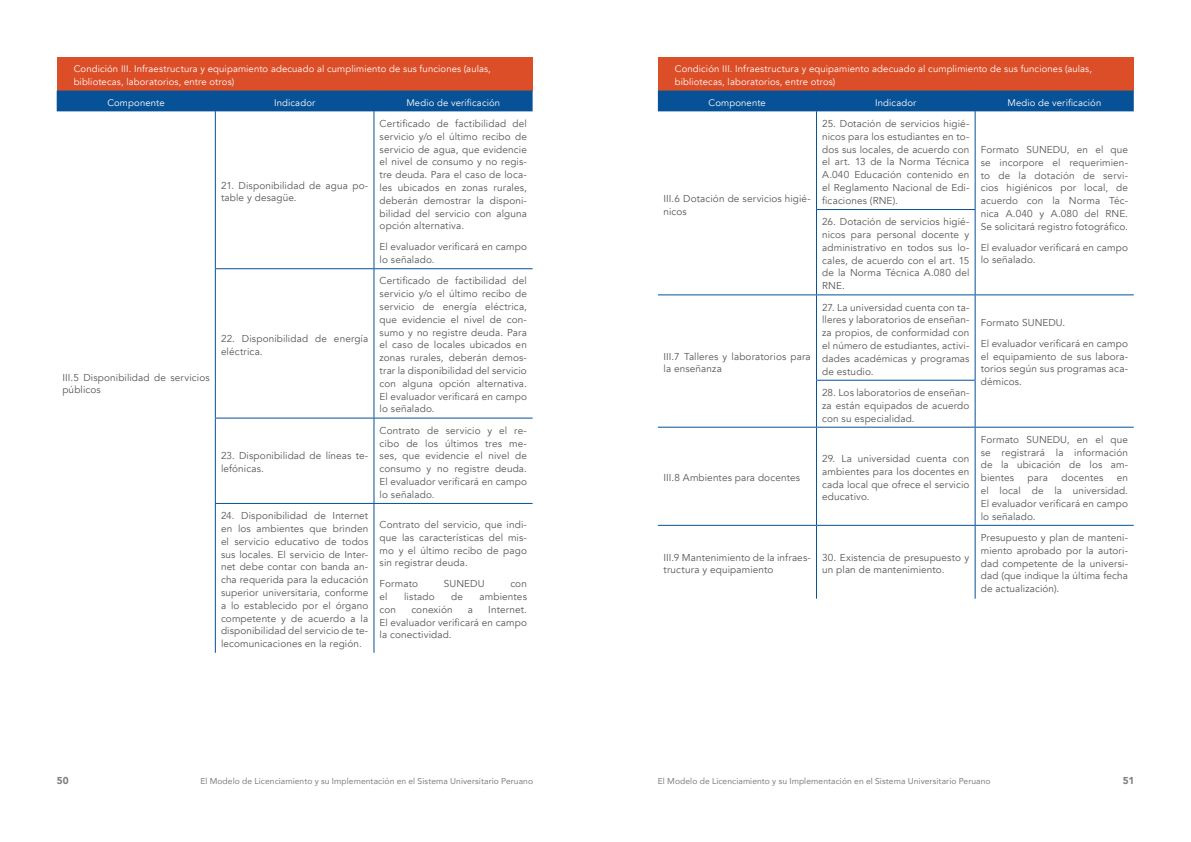
<style>
.page{position:relative;width:1191px;height:842px;background:#fff}
.page>*{position:absolute;margin:0;border:0;box-sizing:border-box;transform-origin:0 0}
.t1{font:10px/12.8px "Avenir";letter-spacing:.01em;color:#575756;text-align:justify}
.t2{font:900 10px "Avenir";color:#7e7e7d}
.t3{font:9.5px/13px "Avenir";letter-spacing:.015em;color:#fff}
.t4{font:8.5px "Avenir";letter-spacing:.01em;color:#7e7e7d}
</style>
<div class="page">
<div style="left:658px;top:57px;width:475px;height:34px;background:#db4e28"></div>
<div style="left:658px;top:91px;width:475px;height:20px;background:#075196"></div>
<hr style="left:816px;top:111px;width:1px;height:98px;background:#075196">
<hr style="left:974px;top:111px;width:1px;height:98px;background:#075196">
<hr style="left:816px;top:209px;width:159px;height:1px;background:#075196">
<hr style="left:816px;top:210px;width:1px;height:84px;background:#075196">
<hr style="left:974px;top:210px;width:1px;height:84px;background:#075196">
<hr style="left:658px;top:294px;width:158px;height:1px;background:#075196">
<hr style="left:816px;top:294px;width:159px;height:1px;background:#075196">
<hr style="left:816px;top:295px;width:1px;height:85px;background:#075196">
<hr style="left:975px;top:294px;width:158px;height:1px;background:#075196">
<hr style="left:974px;top:295px;width:1px;height:85px;background:#075196">
<hr style="left:816px;top:380px;width:159px;height:1px;background:#075196">
<hr style="left:816px;top:381px;width:1px;height:46px;background:#075196">
<hr style="left:974px;top:381px;width:1px;height:46px;background:#075196">
<hr style="left:658px;top:427px;width:158px;height:1px;background:#075196">
<hr style="left:816px;top:427px;width:159px;height:1px;background:#075196">
<hr style="left:816px;top:427px;width:1px;height:98px;background:#075196">
<hr style="left:975px;top:427px;width:158px;height:1px;background:#075196">
<hr style="left:974px;top:427px;width:1px;height:98px;background:#075196">
<hr style="left:658px;top:525px;width:158px;height:1px;background:#075196">
<hr style="left:816px;top:525px;width:159px;height:1px;background:#075196">
<hr style="left:816px;top:526px;width:1px;height:73px;background:#075196">
<hr style="left:975px;top:525px;width:158px;height:1px;background:#075196">
<hr style="left:974px;top:526px;width:1px;height:73px;background:#075196">
<div style="left:57px;top:57px;width:475px;height:34px;background:#db4e28"></div>
<div style="left:57px;top:91px;width:475px;height:20px;background:#075196"></div>
<hr style="left:215px;top:111px;width:1px;height:157px;background:#075196">
<hr style="left:373px;top:111px;width:1px;height:157px;background:#075196">
<hr style="left:215px;top:268px;width:159px;height:1px;background:#075196">
<hr style="left:215px;top:269px;width:1px;height:149px;background:#075196">
<hr style="left:374px;top:268px;width:158px;height:1px;background:#075196">
<hr style="left:373px;top:269px;width:1px;height:149px;background:#075196">
<hr style="left:215px;top:418px;width:159px;height:1px;background:#075196">
<hr style="left:215px;top:418px;width:1px;height:85px;background:#075196">
<hr style="left:374px;top:418px;width:158px;height:1px;background:#075196">
<hr style="left:373px;top:418px;width:1px;height:85px;background:#075196">
<hr style="left:215px;top:503px;width:159px;height:1px;background:#075196">
<hr style="left:215px;top:504px;width:1px;height:149px;background:#075196">
<hr style="left:374px;top:503px;width:158px;height:1px;background:#075196">
<hr style="left:373px;top:504px;width:1px;height:149px;background:#075196">
<p class="t3" style="left:74px;top:62px;width:418px">Condición III. Infraestructura y equipamiento adecuado al cumplimiento de sus funciones (aulas, bibliotecas, laboratorios, entre otros)</p>
<p class="t3" style="left:107px;top:96px;width:59px">Componente</p>
<p class="t3" style="left:274px;top:96px;width:43px">Indicador</p>
<p class="t3" style="left:406px;top:96px;width:95px">Medio de verificación</p>
<p class="t1" style="left:62px;top:371px;width:149px">III.5 Disponibilidad de servicios públicos</p>
<p class="t1" style="left:221px;top:179px;width:149px">21. Disponibilidad de agua po&shy;table y desagüe.</p>
<p class="t1" style="left:221px;top:332px;width:149px">22. Disponibilidad de energía eléctrica.</p>
<p class="t1" style="left:221px;top:450px;width:149px">23. Disponibilidad de líneas te&shy;lefónicas.</p>
<p class="t1" style="left:380px;top:117px;width:149px">Certificado de factibilidad del servicio y/o el último recibo de servicio de agua, que evidencie el nivel de consumo y no regis&shy;tre deuda. Para el caso de loca&shy;les ubicados en zonas rurales, deberán demostrar la disponi&shy;bilidad del servicio con alguna opción alternativa.</p>
<p class="t1" style="left:380px;top:241px;width:149px">El evaluador verificará en campo lo señalado.</p>
<p class="t1" style="left:380px;top:275px;width:149px">Certificado de factibilidad del servicio y/o el último recibo de servicio de energía eléctrica, que evidencie el nivel de con&shy;sumo y no registre deuda. Para el caso de locales ubicados en zonas rurales, deberán demos&shy;trar la disponibilidad del servicio con alguna opción alternativa.<br>El evaluador verificará en campo lo señalado.</p>
<p class="t1" style="left:380px;top:424px;width:149px">Contrato de servicio y el re&shy;cibo de los últimos tres me&shy;ses, que evidencie el nivel de consumo y no registre deuda.<br>El evaluador verificará en campo lo señalado.</p>
<p class="t1" style="left:221px;top:509px;width:149px">24. Disponibilidad de Internet en los ambientes que brinden el servicio educativo de todos sus locales. El servicio de Inter&shy;net debe contar con banda an&shy;cha requerida para la educación superior universitaria, conforme a lo establecido por el órgano competente y de acuerdo a la disponibilidad del servicio de te&shy;lecomunicaciones en la región.</p>
<p class="t1" style="left:380px;top:518px;width:149px">Contrato del servicio, que indi&shy;que las características del mis&shy;mo y el último recibo de pago sin registrar deuda.</p>
<p class="t1" style="left:380px;top:577px;width:40px">Formato</p>
<p class="t1" style="left:444px;top:577px;width:42px">SUNEDU</p>
<p class="t1" style="left:510px;top:577px;width:18px">con</p>
<p class="t1" style="left:380px;top:590px;width:10px">el</p>
<p class="t1" style="left:404px;top:590px;width:32px">listado</p>
<p class="t1" style="left:451px;top:590px;width:13px">de</p>
<p class="t1" style="left:479px;top:590px;width:49px">ambientes</p>
<p class="t1" style="left:380px;top:603px;width:18px">con</p>
<p class="t1" style="left:411px;top:603px;width:43px">conexión</p>
<p class="t1" style="left:468px;top:603px;width:7px">a</p>
<p class="t1" style="left:380px;top:603px;width:149px;text-indent:109px">Internet.<br>El evaluador verificará en campo la conectividad.</p>
<p class="t3" style="left:675px;top:62px;width:418px">Condición III. Infraestructura y equipamiento adecuado al cumplimiento de sus funciones (aulas, bibliotecas, laboratorios, entre otros)</p>
<p class="t3" style="left:708px;top:96px;width:59px">Componente</p>
<p class="t3" style="left:875px;top:96px;width:43px">Indicador</p>
<p class="t3" style="left:1007px;top:96px;width:95px">Medio de verificación</p>
<p class="t1" style="left:663px;top:192px;width:149px">III.6 Dotación de servicios higié&shy;nicos</p>
<p class="t1" style="left:663px;top:350px;width:149px">III.7 Talleres y laboratorios para la enseñanza</p>
<p class="t1" style="left:822px;top:117px;width:149px">25. Dotación de servicios higié&shy;nicos para los estudiantes en to&shy;dos sus locales, de acuerdo con el art. 13 de la Norma Técnica A.040 Educación contenido en el Reglamento Nacional de Edi&shy;ficaciones (RNE).</p>
<p class="t1" style="left:822px;top:216px;width:149px">26. Dotación de servicios higié&shy;nicos para personal docente y administrativo en todos sus lo&shy;cales, de acuerdo con el art. 15 de la Norma Técnica A.080 del RNE.</p>
<p class="t1" style="left:822px;top:301px;width:149px">27. La universidad cuenta con ta&shy;lleres y laboratorios de enseñan&shy;za propios, de conformidad con el número de estudiantes, activi&shy;dades académicas y programas de estudio.</p>
<p class="t1" style="left:822px;top:386px;width:149px">28. Los laboratorios de enseñan&shy;za están equipados de acuerdo con su especialidad.</p>
<p class="t1" style="left:663px;top:472px;width:138px">III.8 Ambientes para docentes</p>
<p class="t1" style="left:822px;top:452px;width:149px">29. La universidad cuenta con ambientes para los docentes en cada local que ofrece el servicio educativo.</p>
<p class="t1" style="left:663px;top:551px;width:149px">III.9 Mantenimiento de la infraes&shy;tructura y equipamiento</p>
<p class="t1" style="left:822px;top:551px;width:149px">30. Existencia de presupuesto y un plan de mantenimiento.</p>
<p class="t1" style="left:980px;top:143px;width:149px">Formato SUNEDU, en el que se incorpore el requerimien&shy;to de la dotación de servi&shy;cios higiénicos por local, de acuerdo con la Norma Téc&shy;nica A.040 y A.080 del RNE.<br>Se solicitará registro fotográfico.</p>
<p class="t1" style="left:980px;top:241px;width:149px">El evaluador verificará en campo lo señalado.</p>
<p class="t1" style="left:980px;top:312px;width:149px;line-height:20.8px">Formato SUNEDU.<br>El evaluador verificará en campo</p>
<p class="t1" style="left:980px;top:350px;width:149px">el equipamiento de sus labora&shy;torios según sus programas aca&shy;démicos.</p>
<p class="t1" style="left:980px;top:433px;width:149px">Formato SUNEDU, en el que se registrará la información de la ubicación de los am&shy;bientes</p>
<p class="t1" style="left:1027px;top:472px;width:22px">para</p>
<p class="t1" style="left:1061px;top:472px;width:43px">docentes</p>
<p class="t1" style="left:980px;top:472px;width:149px;text-indent:136px">en el local de la universidad.<br>El evaluador verificará en campo lo señalado.</p>
<p class="t1" style="left:980px;top:531px;width:149px">Presupuesto y plan de manteni&shy;miento aprobado por la autori&shy;dad competente de la universi&shy;dad (que indique la última fecha de actualización).</p>
<p class="t2" style="left:57px;top:772px;width:14px">50</p>
<p class="t4" style="left:200px;top:774px;width:334px">El Modelo de Licenciamiento y su Implementación en el Sistema Universitario Peruano</p>
<p class="t4" style="left:658px;top:774px;width:334px">El Modelo de Licenciamiento y su Implementación en el Sistema Universitario Peruano</p>
<p class="t2" style="left:1122px;top:772px;width:13px">51</p>
</div>
